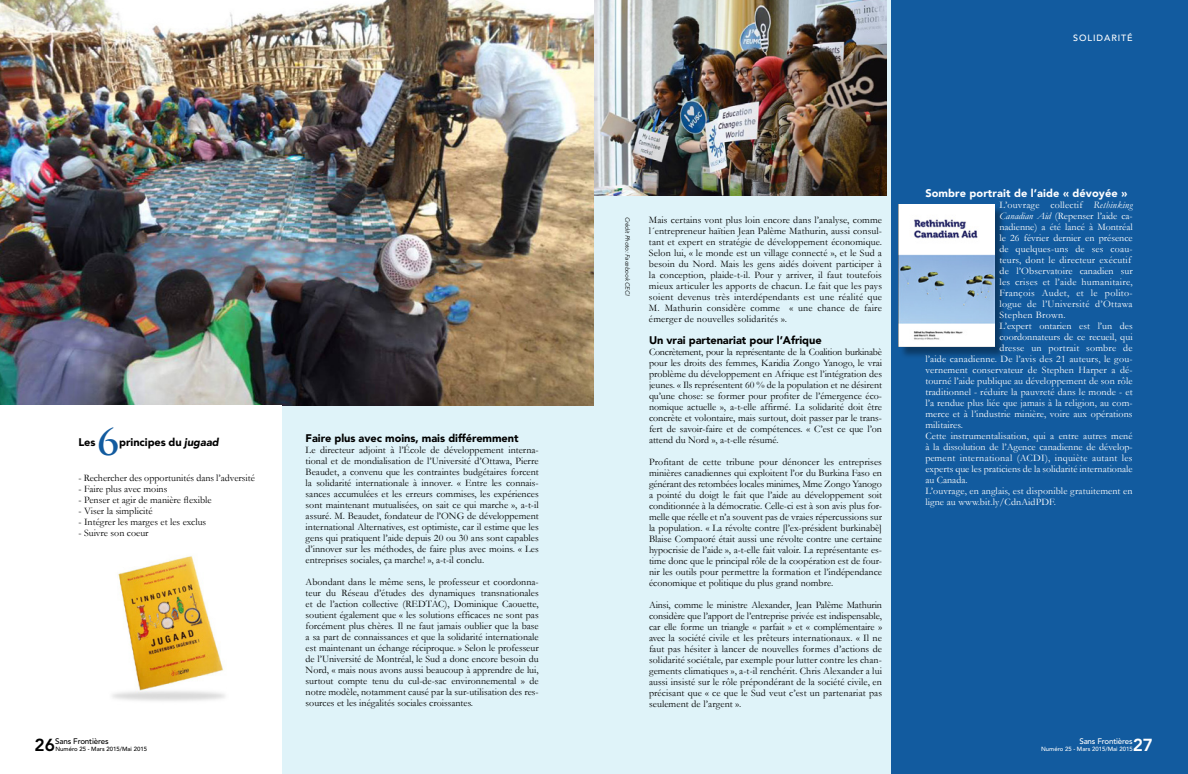
<style>
.page{position:relative;width:1188px;height:774px;background:#dff3f9}
.page>*{position:absolute;margin:0;border:0;box-sizing:border-box;transform-origin:0 0}
.t1{font:700 36px "Trajan Pro";color:#125b9f}
.t2{font:800 17.3px "Avenir LT Std";color:#000}
.t3{font:800 17.3px "Avenir LT Std";color:#fff}
.t4{font:900 11px "Avenir LT Std";letter-spacing:-.005em;color:#000}
.t5{font:900 11px "Avenir LT Std";letter-spacing:.01em;color:#fff}
.t6{font:10px/11px "Garamond";color:#000;text-align:justify}
.t7{font:10px "Garamond";letter-spacing:.01em;color:#fff}
.t8{font:10px "Garamond";letter-spacing:.03em;color:#fff}
.t9{font:500 9px "Avenir LT Std";letter-spacing:.1em;color:#fff}
.t10{font:500 8px "Avenir LT Std";letter-spacing:-.02em;color:#000}
.t11{font:500 8px "Avenir LT Std";letter-spacing:-.02em;color:#fff}
.t12{font:500 6px "Avenir LT Std";color:#000}
.t13{font:500 6px "Avenir LT Std";color:#fff}
.t14{font:italic 6px "Avenir LT Std";letter-spacing:-.005em;color:#000}
.s1{font-style:italic}
</style>
<div class="page">
<div style="left:891px;top:0;width:297px;height:774px;background:#125b9f"></div>
<img style="left:0;top:0;width:594px;height:405px">
<div style="left:899px;top:205px;width:107px;height:154px;background:#000;opacity:.37"></div>
<img style="left:899px;top:204px;width:95px;height:143px">
<div style="left:0;top:405px;width:282px;height:369px;background:#fff"></div>
<img style="left:112px;top:556px;width:113px;height:145px">
<img style="left:594px;top:0;width:292px;height:195px">
<h1 class="t1" style="left:97px;top:419px;width:23px">6</h1>
<p class="t4" style="left:78px;top:436px;width:19px">Les</p>
<p class="t4" style="left:119px;top:436px;width:101px">principes du <span class="s1">jugaad</span></p>
<p class="t6" style="left:78px;top:472px;width:178px">- Rechercher des opportunités dans l’adversité</p>
<p class="t6" style="left:78px;top:483px;width:90px">- Faire plus avec moins</p>
<p class="t6" style="left:78px;top:494px;width:135px">- Penser et agir de manière flexible</p>
<p class="t6" style="left:78px;top:505px;width:76px">- Viser la simplicité</p>
<p class="t6" style="left:78px;top:516px;width:129px">- Intégrer les marges et les exclus</p>
<p class="t6" style="left:78px;top:527px;width:72px">- Suivre son coeur</p>
<p class="t4" style="left:306px;top:431px;width:214px">Faire plus avec moins, mais différemment</p>
<p class="t6" style="left:306px;top:444px;width:235px">Le directeur adjoint à l’École de développement interna&shy;tional et de mondialisation de l’Université d’Ottawa, Pierre Beaudet, a convenu que les contraintes budgétaires forcent la solidarité internationale à innover. « Entre les connais&shy;sances accumulées et les erreurs commises, les expériences sont maintenant mutualisées, on sait ce qui marche », a-t-il assuré. M. Beaudet, fondateur de l’ONG de développement international Alternatives, est optimiste, car il estime que les gens qui pratiquent l’aide depuis 20 ou 30 ans sont capables d’innover sur les méthodes, de faire plus avec moins. « Les entreprises sociales, ça marche! », a-t-il conclu.</p>
<p class="t6" style="left:306px;top:576px;width:235px">Abondant dans le même sens, le professeur et coordonna&shy;teur du Réseau d’études des dynamiques transnationales et de l’action collective (REDTAC), Dominique Caouette, soutient également que « les solutions efficaces ne sont pas forcément plus chères. Il ne faut jamais oublier que la base a sa part de connaissances et que la solidarité internationale est maintenant un échange réciproque. » Selon le professeur de l’Université de Montréal, le Sud a donc encore besoin du Nord, « mais nous avons aussi beaucoup à apprendre de lui, surtout compte tenu du cul-de-sac environnemental » de notre modèle, notamment causé par la sur-utilisation des res&shy;sources et les inégalités sociales croissantes.</p>
<p class="t9" style="left:1073px;top:33px;width:61px">SOLIDARITÉ</p>
<p class="t14" style="left:631px;top:217px;width:81px;rotate:90deg">Crédit Photo: Facebook CECI</p>
<p class="t6" style="left:649px;top:214px;width:235px">Mais certains vont plus loin encore dans l’analyse, comme l´entrepreneur haïtien Jean Palème Mathurin, aussi consul&shy;tant et expert en stratégie de développement économique.<br>Selon lui, « le monde est un village connecté », et le Sud a besoin du Nord. Mais les gens aidés doivent participer à la conception, plaide-t-il. Pour y arriver, il faut toutefois mieux articuler les apports de chacun. Le fait que les pays soient devenus très interdépendants est une réalité que M. Mathurin considère comme « une chance de faire émerger de nouvelles solidarités ».</p>
<p class="t4" style="left:649px;top:333px;width:174px">Un vrai partenariat pour l’Afrique</p>
<p class="t6" style="left:649px;top:346px;width:235px">Concrètement, pour la représentante de la Coalition burkinabè pour les droits des femmes, Karidia Zongo Yanogo, le vrai problème du développement en Afrique est l’intégration des jeunes. « Ils représentent 60 % de la population et ne désirent qu’une chose: se former pour profiter de l’émergence éco&shy;nomique actuelle », a-t-elle affirmé. La solidarité doit être concrète et volontaire, mais surtout, doit passer par le trans&shy;fert de savoir-faire et de compétences. « C’est ce que l’on attend du Nord », a-t-elle résumé.</p>
<p class="t6" style="left:649px;top:456px;width:235px">Profitant de cette tribune pour dénoncer les entreprises minières canadiennes qui exploitent l’or du Burkina Faso en générant des retombées locales minimes, Mme Zongo Yanogo a pointé du doigt le fait que l’aide au développement soit conditionnée à la démocratie. Celle-ci est à son avis plus for&shy;melle que réelle et n’a souvent pas de vraies répercussions sur la population. « La révolte contre [l’ex-président burkinabè] Blaise Compaoré était aussi une révolte contre une certaine hypocrisie de l’aide », a-t-elle fait valoir. La représentante es&shy;time donc que le principal rôle de la coopération est de four&shy;nir les outils pour permettre la formation et l’indépendance économique et politique du plus grand nombre.</p>
<p class="t6" style="left:649px;top:599px;width:235px">Ainsi, comme le ministre Alexander, Jean Palème Mathurin considère que l’apport de l’entreprise privée est indispensable, car elle forme un triangle « parfait » et « complémentaire » avec la société civile et les prêteurs internationaux. « Il ne faut pas hésiter à lancer de nouvelles formes d’actions de solidarité sociétale, par exemple pour lutter contre les chan&shy;gements climatiques », a-t-il renchérit. Chris Alexander a lui aussi insisté sur le rôle prépondérant de la société civile, en précisant que « ce que le Sud veut c’est un partenariat pas seulement de l’argent ».</p>
<p class="t5" style="left:925px;top:187px;width:203px">Sombre portrait de l’aide « dévoyée »</p>
<p class="t7" style="left:999px;top:199px;width:135px">L’ouvrage collectif <span class="s1">Rethinking</span></p>
<p class="t7" style="left:999px;top:210px;width:135px"><span class="s1">Canadian Aid</span> (Repenser l’aide ca-</p>
<p class="t7" style="left:999px;top:221px;width:135px">nadienne) a été lancé à Montréal</p>
<p class="t7" style="left:999px;top:232px;width:135px">le 26 février dernier en présence</p>
<p class="t7" style="left:999px;top:243px;width:135px">de quelques-uns de ses coau-</p>
<p class="t7" style="left:999px;top:254px;width:133px">teurs, dont le directeur exécutif</p>
<p class="t7" style="left:999px;top:265px;width:135px">de l’Observatoire canadien sur</p>
<p class="t8" style="left:999px;top:276px;width:135px">les crises et l’aide humanitaire,</p>
<p class="t8" style="left:999px;top:287px;width:135px">François Audet, et le polito-</p>
<p class="t8" style="left:999px;top:298px;width:135px">logue de l’Université d’Ottawa</p>
<p class="t8" style="left:999px;top:309px;width:68px">Stephen Brown.</p>
<p class="t7" style="left:999px;top:320px;width:135px">L’expert ontarien est l’un des</p>
<p class="t7" style="left:999px;top:331px;width:135px">coordonnateurs de ce recueil, qui</p>
<p class="t7" style="left:999px;top:342px;width:135px">dresse un portrait sombre de</p>
<p class="t7" style="left:925px;top:353px;width:209px">l’aide canadienne. De l’avis des 21 auteurs, le gou-</p>
<p class="t7" style="left:925px;top:364px;width:209px">vernement conservateur de Stephen Harper a dé-</p>
<p class="t7" style="left:925px;top:375px;width:209px">tourné l’aide publique au développement de son rôle</p>
<p class="t7" style="left:925px;top:386px;width:209px">traditionnel - réduire la pauvreté dans le monde - et</p>
<p class="t7" style="left:925px;top:397px;width:209px">l’a rendue plus liée que jamais à la religion, au com-</p>
<p class="t7" style="left:925px;top:408px;width:209px">merce et à l’industrie minière, voire aux opérations</p>
<p class="t7" style="left:925px;top:419px;width:39px">militaires.</p>
<p class="t7" style="left:925px;top:430px;width:209px">Cette instrumentalisation, qui a entre autres mené</p>
<p class="t7" style="left:925px;top:441px;width:209px">à la dissolution de l’Agence canadienne de dévelop-</p>
<p class="t8" style="left:925px;top:452px;width:209px">pement international (ACDI), inquiète autant les</p>
<p class="t7" style="left:925px;top:463px;width:209px">experts que les praticiens de la solidarité internationale</p>
<p class="t7" style="left:925px;top:474px;width:44px">au Canada.</p>
<p class="t7" style="left:925px;top:485px;width:209px">L’ouvrage, en anglais, est disponible gratuitement en</p>
<p class="t7" style="left:925px;top:496px;width:132px">ligne au www.bit.ly/CdnAidPDF.</p>
<p class="t10" style="left:55px;top:737px;width:55px">Sans Frontières</p>
<p class="t12" style="left:55px;top:745px;width:93px">Numéro 25 - Mars 2015/Mai 2015</p>
<p class="t11" style="left:1079px;top:737px;width:55px">Sans Frontières</p>
<p class="t13" style="left:1041px;top:746px;width:93px">Numéro 25 - Mars 2015/Mai 2015</p>
<h2 class="t2" style="left:35px;top:735px;width:22px">26</h2>
<h2 class="t3" style="left:1133px;top:735px;width:22px">27</h2>
</div>
